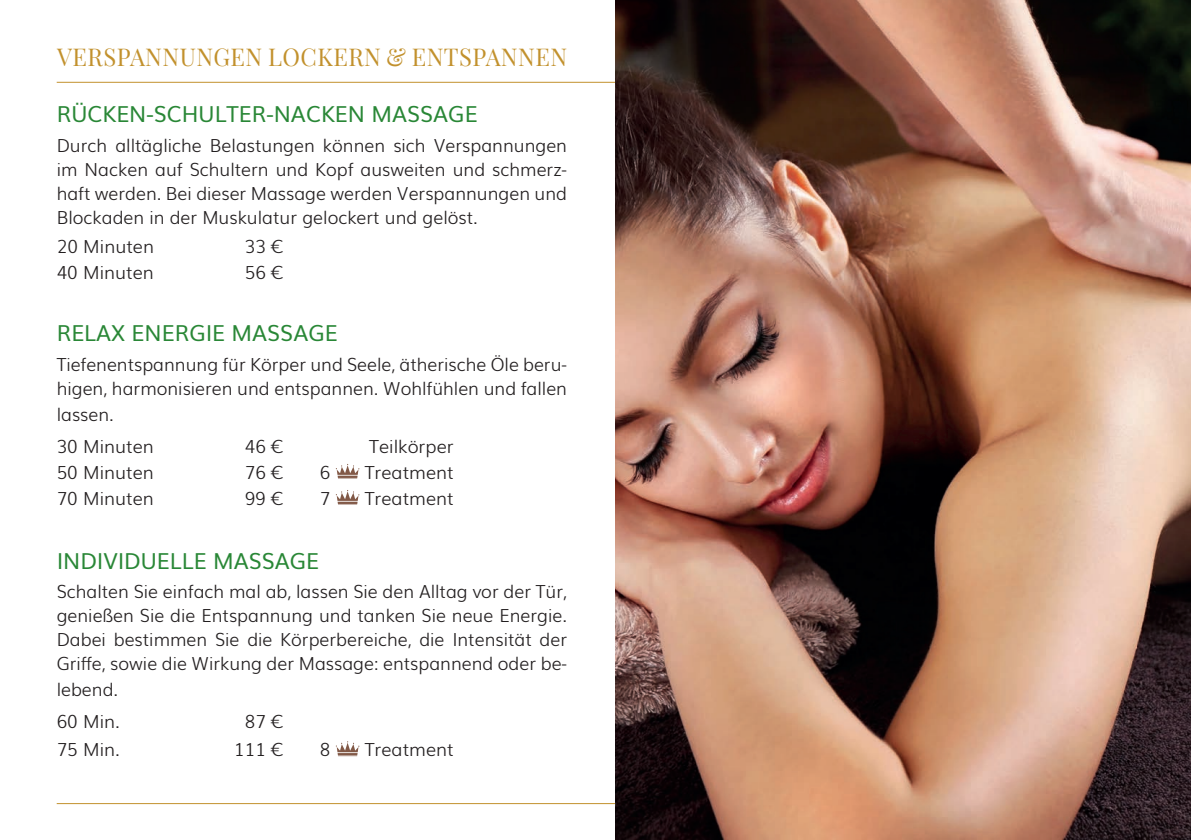
<style>
.page{position:relative;width:1191px;height:840px;background:#fff}
.page>*{position:absolute;margin:0;border:0;box-sizing:border-box;transform-origin:0 0}
.t1{font:24px "Playfair Display";letter-spacing:.02em;color:#c2912d}
.t2{font:22px "Muli";color:#298736}
.t3{font:300 18px/24px "Muli";color:#231f20}
</style>
<div class="page">
<hr style="left:57px;top:802px;width:603px;height:1px;background:#c2912d">
<svg style="left:336px;top:464px;width:23px;height:14px"></svg>
<svg style="left:336px;top:490px;width:23px;height:14px"></svg>
<svg style="left:336px;top:741px;width:23px;height:14px"></svg>
<hr style="left:57px;top:82px;width:603px;height:1px;background:#c2912d">
<img style="left:615px;top:0;width:576px;height:839px">
<h1 class="t1" style="left:57px;top:38px;width:511px">VERSPANNUNGEN LOCKERN &amp; ENTSPANNEN</h1>
<p class="t2" style="left:57px;top:96px;width:422px">RÜCKEN-SCHULTER-NACKEN MASSAGE</p>
<p class="t3" style="left:57px;top:132px;width:512px;text-align:justify">Durch alltägliche Belastungen können sich Verspannungen im Nacken auf Schultern und Kopf ausweiten und schmerz&shy;haft werden. Bei dieser Massage werden Verspannungen und Blockaden in der Muskulatur gelockert und gelöst.</p>
<p class="t3" style="left:57px;top:233px;width:99px">20 Minuten</p>
<p class="t3" style="left:245px;top:233px;width:40px">33 €</p>
<p class="t3" style="left:57px;top:259px;width:99px">40 Minuten</p>
<p class="t3" style="left:245px;top:259px;width:40px">56 €</p>
<p class="t2" style="left:57px;top:315px;width:282px">RELAX ENERGIE MASSAGE</p>
<p class="t3" style="left:57px;top:351px;width:512px">Tiefenentspannung für Körper und Seele, ätherische Öle beru&shy;higen, harmonisieren und entspannen. Wohlfühlen und fallen</p>
<p class="t3" style="left:57px;top:397px;width:99px;line-height:31.6px">lassen.<br>30 Minuten</p>
<p class="t3" style="left:245px;top:432px;width:40px">46 €</p>
<p class="t3" style="left:369px;top:432px;width:86px">Teilkörper</p>
<p class="t3" style="left:57px;top:458px;width:99px">50 Minuten</p>
<p class="t3" style="left:245px;top:458px;width:40px">76 €</p>
<p class="t3" style="left:320px;top:458px;width:12px">6</p>
<p class="t3" style="left:365px;top:458px;width:91px">Treatment</p>
<p class="t3" style="left:57px;top:484px;width:99px">70 Minuten</p>
<p class="t3" style="left:245px;top:484px;width:40px">99 €</p>
<p class="t3" style="left:320px;top:484px;width:12px">7</p>
<p class="t3" style="left:365px;top:484px;width:91px">Treatment</p>
<p class="t2" style="left:57px;top:542px;width:264px">INDIVIDUELLE MASSAGE</p>
<p class="t3" style="left:57px;top:578px;width:512px;text-align:justify">Schalten Sie einfach mal ab, lassen Sie den Alltag vor der Tür, genießen Sie die Entspannung und tanken Sie neue Energie.<br>Dabei bestimmen Sie die Körperbereiche, die Intensität der Griffe, sowie die Wirkung der Massage: entspannend oder be-</p>
<p class="t3" style="left:57px;top:672px;width:65px;line-height:31.6px">lebend.<br>60 Min.</p>
<p class="t3" style="left:245px;top:707px;width:40px">87 €</p>
<p class="t3" style="left:57px;top:735px;width:65px">75 Min.</p>
<p class="t3" style="left:234px;top:735px;width:51px">111 €</p>
<p class="t3" style="left:320px;top:735px;width:12px">8</p>
<p class="t3" style="left:365px;top:735px;width:91px">Treatment</p>
</div>
